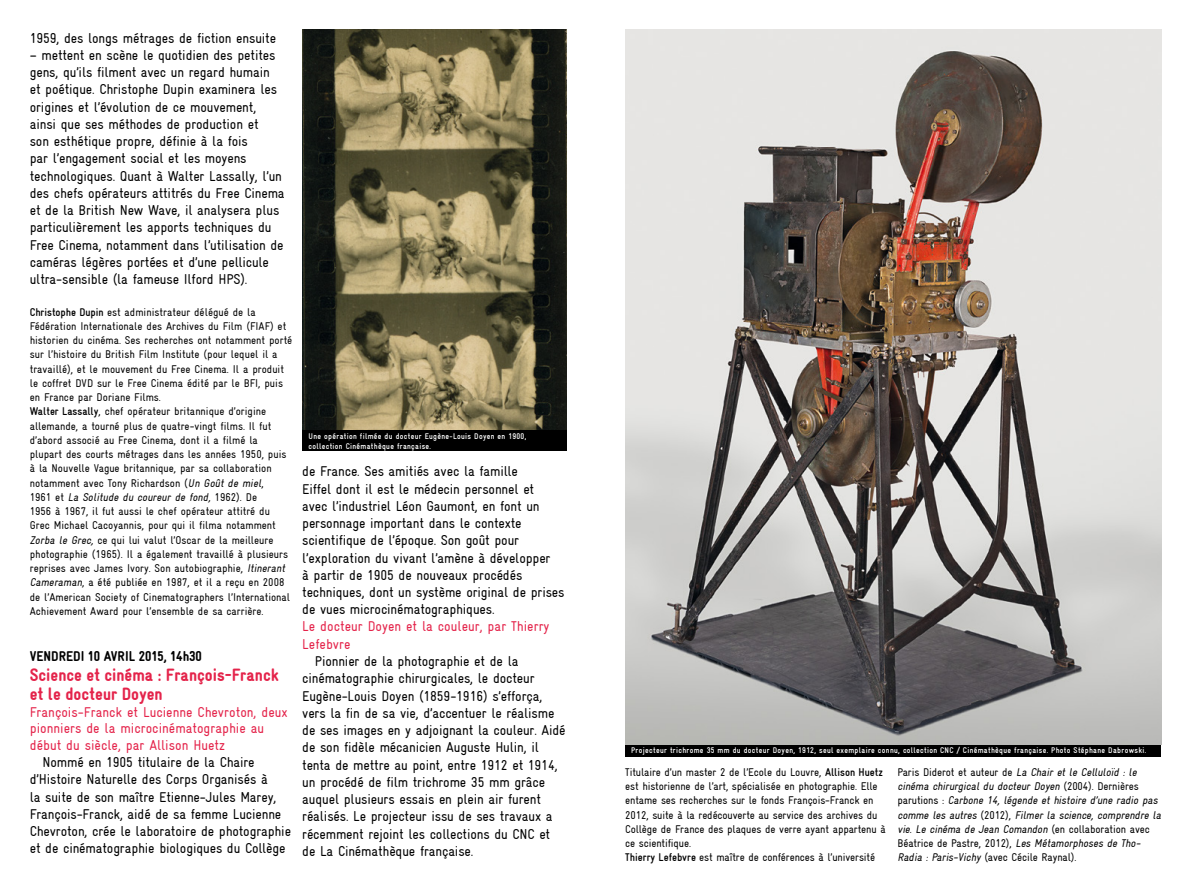
<style>
.page{position:relative;width:1191px;height:893px;background:#fff}
.page>*{position:absolute;margin:0;border:0;box-sizing:border-box;transform-origin:0 0}
.t1{font:900 condensed 18px/19.5px "Gravur";color:#e4234a}
.t2{font:condensed 14.25px/17.2px "Gravur";letter-spacing:-.01em;color:#000}
.t3{font:condensed 14.25px/16.5px "Gravur";color:#e4234a}
.t4{font:900 condensed 14.25px "Gravur";color:#000}
.t5{font:condensed 11.25px/14.2px "Gravur";color:#000}
.t6{font:italic condensed 11.25px/14.2px "Gravur";color:#000}
.t7{font:700 condensed 8.25px/9.8px "Gravur";letter-spacing:.04em;color:#fff}
.s1{font-weight:700}
.s2{font-style:italic}
.s3{font-style:normal}
</style>
<div class="page">
<div style="left:625px;top:744px;width:536px;height:12px;background:#000"></div>
<img style="left:302px;top:30px;width:264px;height:400px">
<div style="left:302px;top:430px;width:264px;height:21px;background:#000"></div>
<img style="left:625px;top:30px;width:536px;height:714px">
<p class="t2" style="left:30px;top:29px;width:248px">1959, des longs métrages de fiction ensuite</p>
<p class="t2" style="left:30px;top:46px;width:256px">– mettent en scène le quotidien des petites gens, qu’ils filment avec un regard humain<br>et poétique. Christophe Dupin examinera les origines et l’évolution de ce mouvement, ainsi que ses méthodes de production et<br>son esthétique propre, définie à la fois<br>par l’engagement social et les moyens technologiques. Quant à Walter Lassally, l’un des chefs opérateurs attitrés du Free Cinema et de la British New Wave, il analysera plus particulièrement les apports techniques du Free Cinema, notamment dans l’utilisation de caméras légères portées et d’une pellicule ultra-sensible (la fameuse Ilford HPS).</p>
<p class="t5" style="left:30px;top:305px;width:264px"><span class="s1">Christophe Dupin</span> est administrateur délégué de la Fédération Internationale des Archives du Film (FIAF) et historien du cinéma. Ses recherches ont notamment porté sur l’histoire du British Film Institute (pour lequel il a travaillé), et le mouvement du Free Cinema. Il a produit le coffret DVD sur le Free Cinema édité par le BFI, puis en France par Doriane Films.<br><span class="s1">Walter Lassally</span>, chef opérateur britannique d’origine allemande, a tourné plus de quatre-vingt films. Il fut d’abord associé au Free Cinema, dont il a filmé la plupart des courts métrages dans les années 1950, puis à la Nouvelle Vague britannique, par sa collaboration notamment avec Tony Richardson (<span class="s2">Un Goût de miel</span>,<br>1 9 6 1 e t <span class="s2">La Solitude du coureur de fond,</span> 1 9 6 2 ) . D e<br>1956 à 1967, il fut aussi le chef opérateur attitré du Grec Michael Cacoyannis, pour qui il filma notamment <span class="s2">Zorba le Grec,</span> ce qui lui valut l’Oscar de la meilleure photographie (1965). Il a également travaillé à plusieurs reprises avec James Ivory. Son autobiographie, <span class="s2">Itinerant Cameraman</span>, a été publiée en 1987, et il a reçu en 2008 de l’American Society of Cinematographers l’International Achievement Award pour l’ensemble de sa carrière.</p>
<p class="t4" style="left:30px;top:648px;width:174px">VENDREDI 10 AVRIL 2015, 14h30</p>
<p class="t1" style="left:30px;top:665px;width:250px">Science et cinéma : François-Franck et le docteur Doyen</p>
<p class="t3" style="left:30px;top:704px;width:259px">François-Franck et Lucienne Chevroton, deux pionniers de la microcinématographie au début du siècle, par Allison Huetz</p>
<p class="t2" style="left:30px;top:754px;width:263px;text-indent:13px">Nommé en 1905 titulaire de la Chaire d’Histoire Naturelle des Corps Organisés à<br>la suite de son maître Etienne-Jules Marey, François-Franck, aidé de sa femme Lucienne Chevroton, crée le laboratoire de photographie et de cinématographie biologiques du Collège</p>
<p class="t7" style="left:308px;top:431px;width:219px">Une opération filmée du docteur Eugène-Louis Doyen en 1900, collection Cinémathèque française.</p>
<p class="t2" style="left:302px;top:463px;width:264px">de France. Ses amitiés avec la famille<br>Eiffel dont il est le médecin personnel et<br>avec l’industriel Léon Gaumont, en font un personnage important dans le contexte scientifique de l’époque. Son goût pour l’exploration du vivant l’amène à développer<br>à partir de 1905 de nouveaux procédés techniques, dont un système original de prises de vues microcinématographiques.</p>
<p class="t3" style="left:302px;top:617px;width:249px;line-height:18px">Le docteur Doyen et la couleur, par Thierry<br>Lefebvre</p>
<p class="t2" style="left:302px;top:653px;width:265px;text-indent:13px">Pionnier de la photographie et de la cinématographie chirurgicales, le docteur Eugène-Louis Doyen (1859-1916) s’efforça, vers la fin de sa vie, d’accentuer le réalisme de ses images en y adjoignant la couleur. Aidé de son fidèle mécanicien Auguste Hulin, il tenta de mettre au point, entre 1912 et 1914, un procédé de film trichrome 35 mm grâce auquel plusieurs essais en plein air furent réalisés. Le projecteur issu de ses travaux a récemment rejoint les collections du CNC et de La Cinémathèque française.</p>
<p class="t7" style="left:631px;top:745px;width:516px">Projecteur trichrome 35 mm du docteur Doyen, 1912, seul exemplaire connu, collection CNC / Cinémathèque française. Photo Stéphane Dabrowski.</p>
<p class="t5" style="left:625px;top:765px;width:262px">Titulaire d’un master 2 de l’Ecole du Louvre, <span class="s1">Allison Huetz </span>est historienne de l’art, spécialisée en photographie. Elle entame ses recherches sur le fonds François-Franck en 2012, suite à la redécouverte au service des archives du Collège de France des plaques de verre ayant appartenu à ce scientifique.<br><span class="s1">Thierry Lefebvre</span> est maître de conférences à l’université</p>
<p class="t6" style="left:897px;top:765px;width:267px"><span class="s3">Paris Diderot et auteur de</span> La Chair et le Celluloïd : le cinéma chirurgical du docteur Doyen <span class="s3">( 2 0 0 4 ) . D e r n i è r e s<br>p a r u t i o n s :</span> Carbone 14, légende et histoire d’une radio pas comme les autres <span class="s3">( 2 0 1 2 ) ,</span> Filmer la science, comprendre la vie<span class="s3">.</span> Le cinéma de Jean Comandon <span class="s3">( e n c o l l a b o rat i o n av e c Béatrice de Pastre, 2012),</span> Les Métamorphoses de Tho-Radia : Paris-Vichy <span class="s3">(avec Cécile Raynal).</span></p>
</div>
